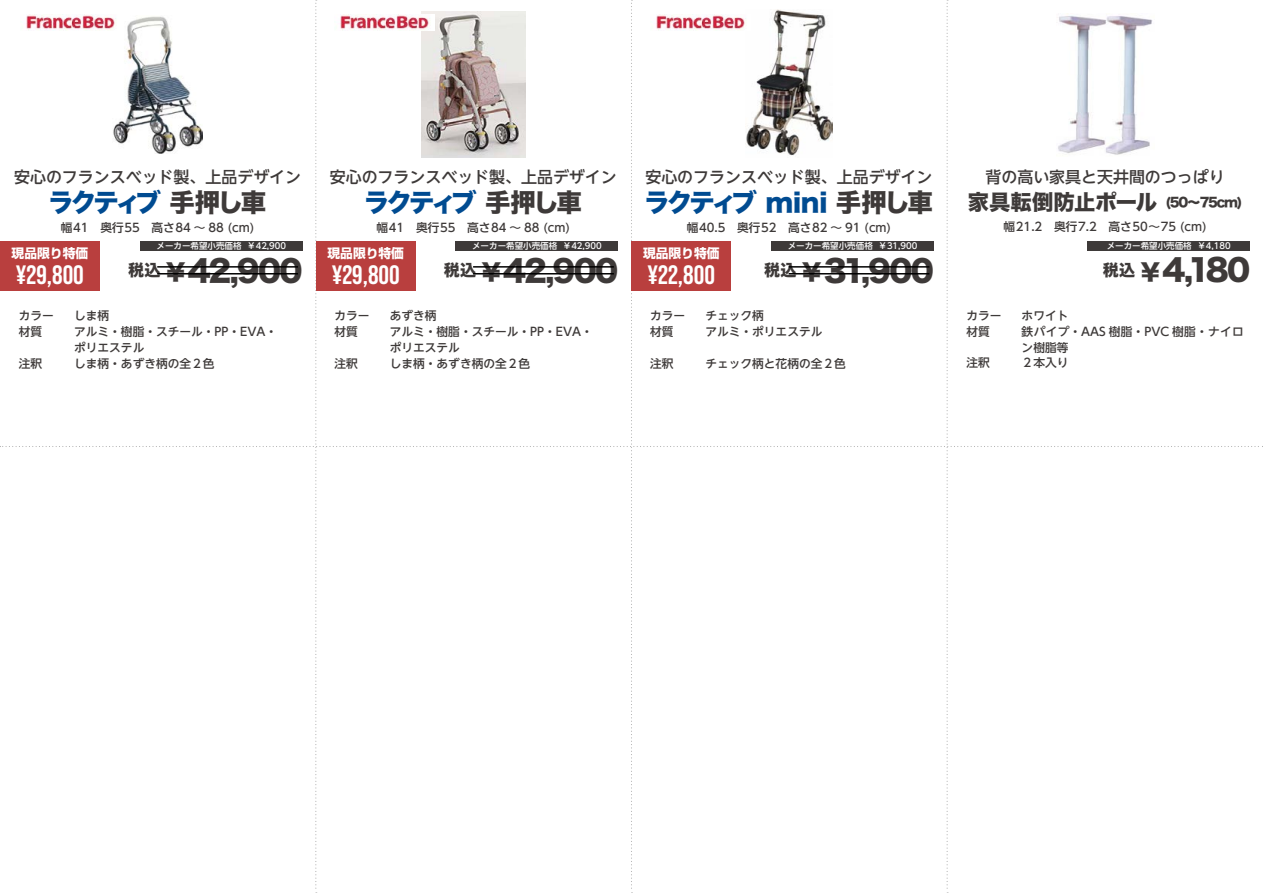
<style>
.page{position:relative;width:1263px;height:893px;background:#fff}
.page>*{position:absolute;margin:0;border:0;box-sizing:border-box;transform-origin:0 0}
.t1{font:29.7px "Hira Kaku Std W8";letter-spacing:-.06em;color:#3e3a39}
.t2{font:700 26.55px "Bebas Neue Pro";color:#fff}
.t3{font:25.5px "Hira Kaku Std W8";letter-spacing:-.11em;color:#004b91}
.t4{font:21.3px "Hira Kaku Std W8";color:#3e3a39}
.t5{font:500 15.9px "MJSUD Shin Go NT";color:#3e3a39}
.t6{font:12.75px "MJS Shin Go Bold";color:#fff}
.t7{font:500 11.7px/15.9px "MJSUD Shin Go NT";color:#3e3a39}
.t8{font:500 8.55px "MJSUD Shin Go NT";color:#fff}
.s1{color:#3e3a39}
.s2{font-size:23.4px}
</style>
<div class="page">
<img style="left:113px;top:16px;width:90px;height:137px">
<img style="left:422px;top:11px;width:103px;height:147px">
<img style="left:746px;top:10px;width:87px;height:146px">
<div style="left:140px;top:241px;width:163px;height:10px;background:#3e3a39"></div>
<div style="left:456px;top:241px;width:162px;height:10px;background:#3e3a39"></div>
<div style="left:771px;top:241px;width:163px;height:10px;background:#3e3a39"></div>
<img style="left:26px;top:14px;width:94px;height:16px">
<img style="left:340px;top:14px;width:95px;height:16px">
<img style="left:656px;top:14px;width:94px;height:16px">
<img style="left:1058px;top:13px;width:95px;height:142px">
<div style="left:1087px;top:241px;width:163px;height:9px;background:#3e3a39"></div>
<hr style="left:157px;top:266px;width:141px;height:2px;background:#000">
<hr style="left:157px;top:273px;width:141px;height:1px;background:#000">
<div style="left:0;top:241px;width:100px;height:50px;background:#b93f3e"></div>
<hr style="left:473px;top:266px;width:141px;height:2px;background:#000">
<hr style="left:473px;top:273px;width:141px;height:1px;background:#000">
<div style="left:316px;top:241px;width:100px;height:50px;background:#b93f3e"></div>
<hr style="left:789px;top:266px;width:140px;height:2px;background:#000">
<hr style="left:789px;top:273px;width:140px;height:1px;background:#000">
<div style="left:631px;top:241px;width:100px;height:50px;background:#b93f3e"></div>
<h3 class="t5" style="left:14px;top:166px;width:289px">安心のフランスベッド製、上品デザイン</h3>
<h3 class="t5" style="left:330px;top:166px;width:289px">安心のフランスベッド製、上品デザイン</h3>
<h3 class="t5" style="left:645px;top:166px;width:289px">安心のフランスベッド製、上品デザイン</h3>
<h3 class="t3" style="left:48px;top:188px;width:220px">ラクティブ <span class="s1">手押し車</span></h3>
<h3 class="t3" style="left:364px;top:188px;width:220px">ラクティブ <span class="s1">手押し車</span></h3>
<h3 class="t3" style="left:644px;top:188px;width:290px">ラクティブ MINI <span class="s1">手押し車</span></h3>
<p class="t7" style="left:61px;top:219px;width:195px">幅41　奥行55　高さ84 〜 88 (cm)</p>
<p class="t7" style="left:377px;top:219px;width:195px">幅41　奥行55　高さ84 〜 88 (cm)</p>
<p class="t7" style="left:687px;top:219px;width:206px">幅40.5　奥行52　高さ82 〜 91 (cm)</p>
<p class="t6" style="left:12px;top:246px;width:78px">現品限り特価</p>
<h2 class="t2" style="left:16px;top:259px;width:70px">¥29,800</h2>
<p class="t8" style="left:156px;top:240px;width:131px">メーカー希望小売価格 ￥42,900</p>
<p class="t8" style="left:472px;top:240px;width:131px">メーカー希望小売価格 ￥42,900</p>
<p class="t8" style="left:788px;top:240px;width:131px">メーカー希望小売価格 ￥31,900</p>
<p class="t6" style="left:327px;top:246px;width:78px">現品限り特価</p>
<h2 class="t2" style="left:332px;top:259px;width:70px">¥29,800</h2>
<p class="t6" style="left:643px;top:246px;width:78px">現品限り特価</p>
<h2 class="t2" style="left:647px;top:259px;width:69px">¥22,800</h2>
<h1 class="t1" style="left:128px;top:254px;width:176px"><sup>税込</sup> <span class="s2">¥</span> 42,900</h1>
<h1 class="t1" style="left:444px;top:254px;width:176px"><sup>税込</sup> <span class="s2">¥</span> 42,900</h1>
<h1 class="t1" style="left:764px;top:254px;width:171px"><sup>税込</sup> <span class="s2">¥</span> 31,900</h1>
<p class="t7" style="left:19px;top:307px;width:37px">カラー材質</p>
<p class="t7" style="left:19px;top:355px;width:25px">注釈</p>
<p class="t7" style="left:74px;top:307px;width:205px">しま柄<br>アルミ・樹脂・スチール・PP・EVA・ポリエステル<br>しま柄・あずき柄の全２色</p>
<p class="t7" style="left:390px;top:307px;width:205px">あずき柄<br>アルミ・樹脂・スチール・PP・EVA・ポリエステル<br>しま柄・あずき柄の全２色</p>
<p class="t7" style="left:705px;top:307px;width:118px">チェック柄<br>アルミ・ポリエステル</p>
<p class="t7" style="left:335px;top:307px;width:37px">カラー材質</p>
<p class="t7" style="left:335px;top:355px;width:25px">注釈</p>
<p class="t7" style="left:650px;top:307px;width:37px">カラー材質</p>
<p class="t7" style="left:650px;top:355px;width:25px">注釈</p>
<p class="t7" style="left:705px;top:355px;width:142px">チェック柄と花柄の全２色</p>
<h3 class="t5" style="left:985px;top:166px;width:241px">背の高い家具と天井間のつっぱり</h3>
<h3 class="t4" style="left:968px;top:190px;width:276px">家具転倒防止ポール <sup>(50〜75CM)</sup></h3>
<p class="t7" style="left:1004px;top:219px;width:204px">幅21.2　奥行7.2　高さ50〜75 (cm)</p>
<p class="t8" style="left:1107px;top:240px;width:126px">メーカー希望小売価格 ￥4,180</p>
<p class="t7" style="left:966px;top:307px;width:37px">カラー材質</p>
<p class="t7" style="left:966px;top:355px;width:25px">注釈</p>
<h1 class="t1" style="left:1103px;top:253px;width:149px"><sup>税込</sup> <span class="s2">¥</span> 4,180</h1>
<p class="t7" style="left:1022px;top:307px;width:224px">ホワイト<br>鉄パイプ・AAS 樹脂・PVC 樹脂・ナイロン樹脂等<br>２本入り</p>
</div>
